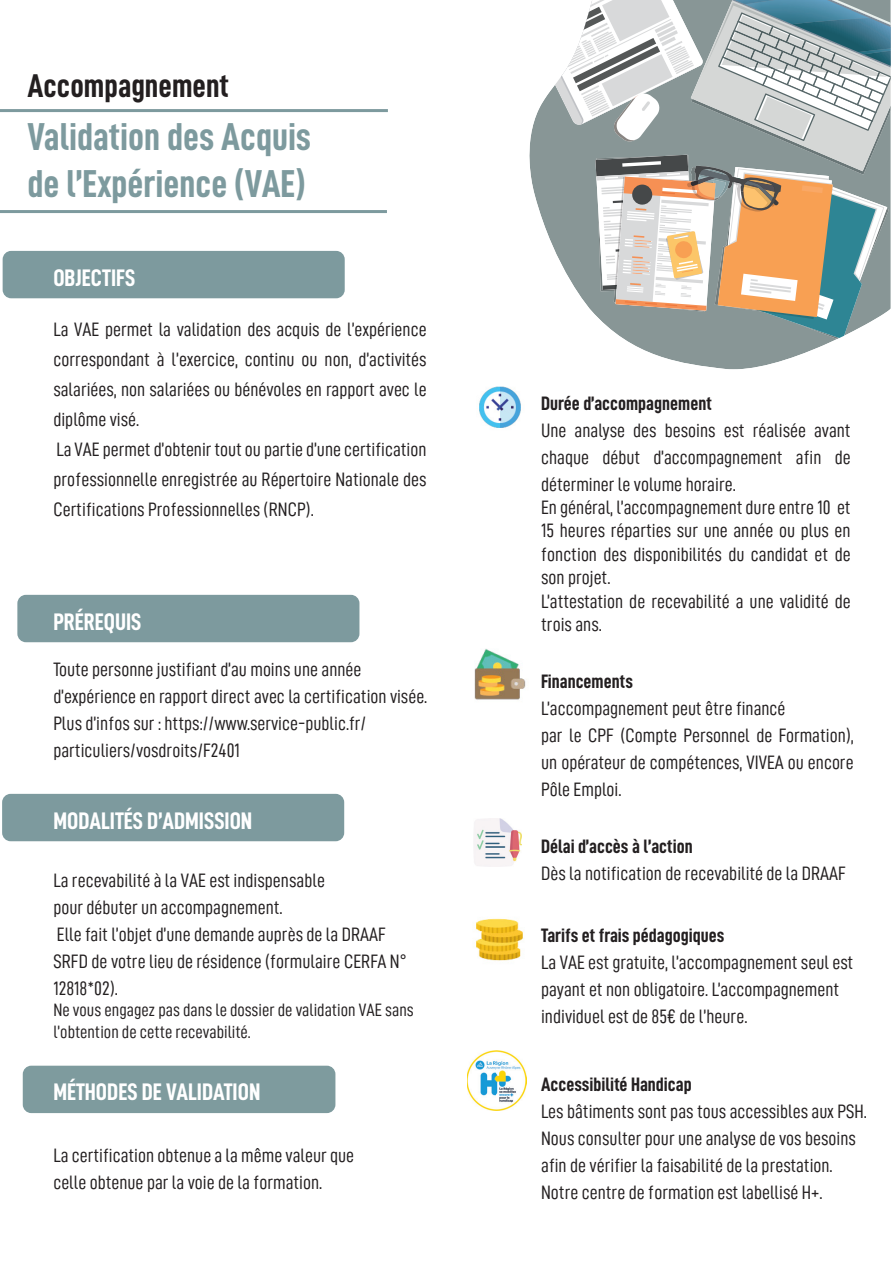
<style>
.page{position:relative;width:893px;height:1263px;background:#fff}
.page>*{position:absolute;margin:0;border:0;box-sizing:border-box;transform-origin:0 0}
.t1{font:39px "D DIN Condensed Bold";color:#7d9a9e}
.t2{font:33px "D DIN Condensed Bold";color:#231f20}
.t3{font:24px "D DIN Condensed Bold";color:#fff}
.t4{font:19.5px/27px "D DIN Condensed";color:#231f20}
.t5{font:19.5px "D DIN Condensed Bold";color:#231f20}
.t6{font:18px/21.6px "D DIN Condensed";color:#231f20}
</style>
<div class="page">
<svg style="left:624px;top:339px;width:213px;height:30px;fill:#889696"></svg>
<svg style="left:529px;top:0;width:362px;height:339px"></svg>
<hr style="left:0;top:109px;width:388px;height:3px;background:#7d9a9e">
<hr style="left:0;top:210px;width:387px;height:3px;background:#7d9a9e">
<div style="left:3px;top:251px;width:342px;height:47px;background:#7d9a9e;border-radius:9px"></div>
<div style="left:17px;top:595px;width:342px;height:47px;background:#7d9a9e;border-radius:9px"></div>
<div style="left:2px;top:794px;width:342px;height:47px;background:#7d9a9e;border-radius:9px"></div>
<img style="left:474px;top:819px;width:47px;height:48px">
<img style="left:474px;top:649px;width:52px;height:51px">
<img style="left:479px;top:386px;width:42px;height:42px">
<div style="left:23px;top:1066px;width:312px;height:47px;background:#7e9b9e;border-radius:9px"></div>
<img style="left:476px;top:918px;width:47px;height:43px">
<img style="left:467px;top:1050px;width:60px;height:60px">
<p class="t2" style="left:28px;top:67px;width:203px">Accompagnement</p>
<p class="t1" style="left:28px;top:115px;width:285px">Validation des Acquis</p>
<p class="t1" style="left:28px;top:162px;width:280px">de l’Expérience (VAE)</p>
<p class="t3" style="left:53px;top:264px;width:83px">OBJECTIFS</p>
<p class="t4" style="left:53px;top:314px;width:375px;line-height:30px;text-align:justify">La VAE permet la validation des acquis de l’expérience correspondant à l’exercice, continu ou non, d’activités salariées, non salariées ou bénévoles en rapport avec le diplôme visé.</p>
<p class="t4" style="left:53px;top:434px;width:375px;line-height:30px;text-align:justify">La VAE permet d’obtenir tout ou partie d’une certification professionnelle enregistrée au Répertoire Nationale des Certifications Professionnelles (RNCP).</p>
<p class="t3" style="left:53px;top:608px;width:90px">PRÉREQUIS</p>
<p class="t4" style="left:53px;top:656px;width:376px">Toute personne justifiant d’au moins une année d’expérience en rapport direct avec la certification visée.</p>
<p class="t4" style="left:53px;top:710px;width:314px">Plus d’infos sur : https://www.service-public.fr/ particuliers/vosdroits/F2401</p>
<p class="t3" style="left:53px;top:807px;width:200px">MODALITÉS D’ADMISSION</p>
<p class="t4" style="left:53px;top:866px;width:273px">La recevabilité à la VAE est indispensable</p>
<p class="t4" style="left:53px;top:893px;width:231px">pour débuter un accompagnement.</p>
<p class="t4" style="left:53px;top:920px;width:355px">Elle fait l’objet d’une demande auprès de la DRAAF<br>SRFD de votre lieu de résidence (formulaire CERFA N°<br>12818*02).</p>
<p class="t6" style="left:53px;top:999px;width:362px">Ne vous engagez pas dans le dossier de validation VAE sans l’obtention de cette recevabilité.</p>
<p class="t3" style="left:53px;top:1079px;width:208px">MÉTHODES DE VALIDATION</p>
<p class="t4" style="left:53px;top:1142px;width:302px">La certification obtenue a la même valeur que</p>
<p class="t4" style="left:53px;top:1169px;width:270px">celle obtenue par la voie de la formation.</p>
<p class="t5" style="left:541px;top:392px;width:172px">Durée d’accompagnement</p>
<p class="t4" style="left:541px;top:416px;width:311px;text-align:justify">Une analyse des besoins est réalisée avant chaque début d’accompagnement afin de déterminer le volume horaire.</p>
<p class="t4" style="left:541px;top:495px;width:311px;line-height:23.4px;text-align:justify">En général, l’accompagnement dure entre 10 et 15 heures réparties sur une année ou plus en fonction des disponibilités du candidat et de son projet.</p>
<p class="t4" style="left:541px;top:589px;width:311px;line-height:23.4px">L’attestation de recevabilité a une validité de trois ans.</p>
<p class="t5" style="left:541px;top:670px;width:93px">Financements</p>
<p class="t4" style="left:541px;top:694px;width:246px">L’accompagnement peut être financé</p>
<p class="t4" style="left:541px;top:721px;width:314px;text-align:justify">par le CPF (Compte Personnel de Formation), un opérateur de compétences, VIVEA ou encore Pôle Emploi.</p>
<p class="t5" style="left:541px;top:835px;width:153px">Délai d’accès à l’action</p>
<p class="t4" style="left:541px;top:859px;width:306px">Dès la notification de recevabilité de la DRAAF</p>
<p class="t5" style="left:541px;top:925px;width:185px">Tarifs et frais pédagogiques</p>
<p class="t4" style="left:541px;top:948px;width:314px">La VAE est gratuite, l’accompagnement seul est payant et non obligatoire. L’accompagnement individuel est de 85€ de l’heure.</p>
<p class="t5" style="left:541px;top:1073px;width:152px">Accessibilité Handicap</p>
<p class="t4" style="left:541px;top:1097px;width:327px">Les bâtiments sont pas tous accessibles aux PSH.<br>Nous consulter pour une analyse de vos besoins afin de vérifier la faisabilité de la prestation.<br>Notre centre de formation est labellisé H+.</p>
</div>
